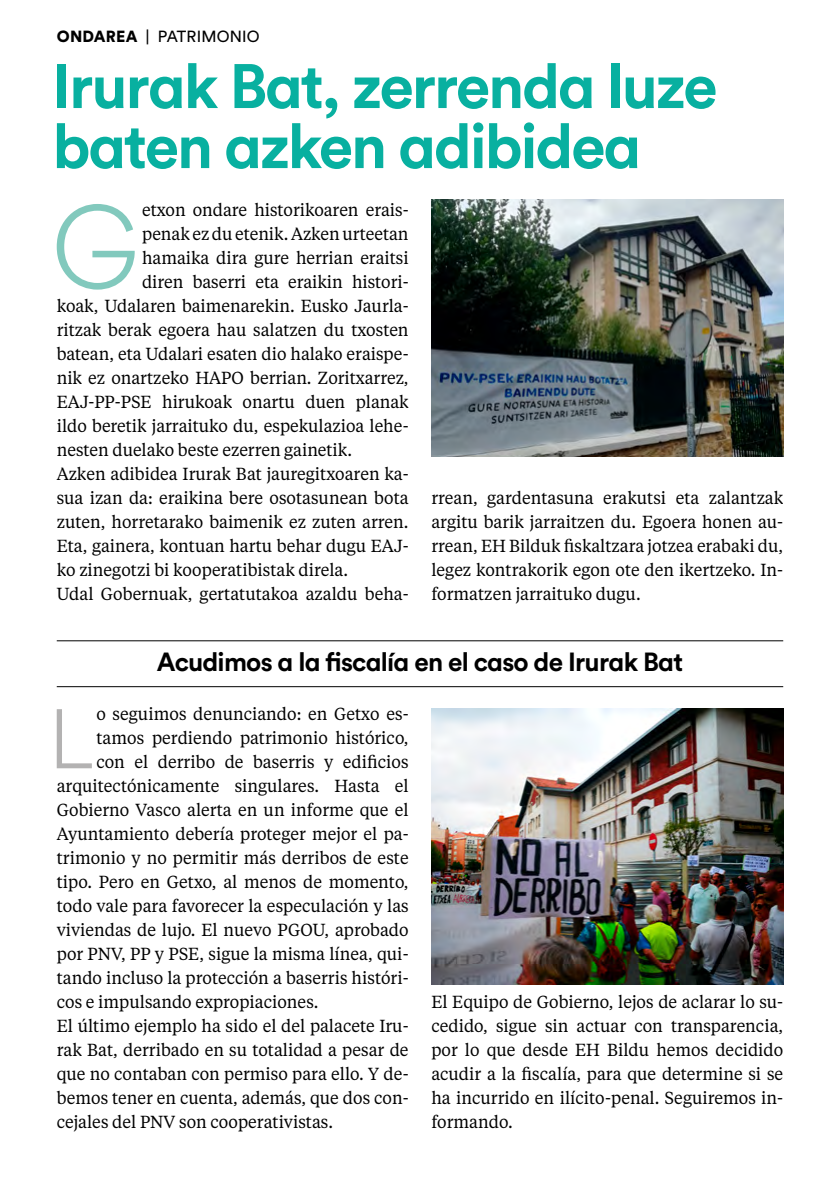
<style>
.page{position:relative;width:840px;height:1191px;background:#fff}
.page>*{position:absolute;margin:0;border:0;box-sizing:border-box;transform-origin:0 0}
.t1{font:300 116.6px "Bildu Sans";color:#82c9bd}
.t2{font:300 83.4px "Bildu Sans";color:#b3b2b2}
.t3{font:700 62px/60px "Bildu Sans";letter-spacing:-.035em;color:#08b0a0}
.t4{font:700 26px "Bildu Sans";letter-spacing:-.03em;color:#000}
.t5{font:17.4px/24px "Tiempos Text";color:#000;text-align:justify;scale:.95 1}
.t6{font:16px "Bildu Sans";letter-spacing:.01em;color:#000}
.s1{font-weight:900}
</style>
<div class="page">
<img style="left:431px;top:200px;width:351px;height:256px">
<img style="left:431px;top:708px;width:351px;height:276px">
<hr style="left:57px;top:640px;width:725px;height:1px;background:#000">
<hr style="left:57px;top:686px;width:725px;height:1px;background:#000">
<p class="t6" style="left:57px;top:26px;width:204px"><span class="s1">ONDAREA</span> | PATRIMONIO</p>
<h3 class="t3" style="left:52px;top:54px;width:666px">Irurak Bat, zerrenda luze baten azken adibidea</h3>
<h1 class="t1" style="left:51px;top:170px;width:90px">G</h1>
<p class="t5" style="left:142px;top:197px;width:282px">etxon ondare historikoaren erais-</p>
<p class="t5" style="left:142px;top:221px;width:282px">penak ez du etenik. Azken urteetan</p>
<p class="t5" style="left:142px;top:245px;width:282px">hamaika dira gure herrian eraitsi</p>
<p class="t5" style="left:142px;top:269px;width:282px">diren baserri eta eraikin histori-</p>
<p class="t5" style="left:57px;top:293px;width:371px">koak, Udalaren baimenarekin. Eusko Jaurla-</p>
<p class="t5" style="left:57px;top:317px;width:371px">ritzak berak egoera hau salatzen du txosten</p>
<p class="t5" style="left:57px;top:341px;width:371px">batean, eta Udalari esaten dio halako eraispe-</p>
<p class="t5" style="left:57px;top:365px;width:371px">nik ez onartzeko HAPO berrian. Zoritxarrez,</p>
<p class="t5" style="left:57px;top:389px;width:372px">EAJ-PP-PSE hirukoak onartu duen planak</p>
<p class="t5" style="left:57px;top:413px;width:371px">ildo beretik jarraituko du, espekulazioa lehe-</p>
<p class="t5" style="left:57px;top:437px;width:312px">nesten duelako beste ezerren gainetik.</p>
<p class="t5" style="left:57px;top:461px;width:371px">Azken adibidea Irurak Bat jauregitxoaren ka-</p>
<p class="t5" style="left:57px;top:485px;width:372px">sua izan da: eraikina bere osotasunean bota</p>
<p class="t5" style="left:57px;top:509px;width:371px">zuten, horretarako baimenik ez zuten arren.</p>
<p class="t5" style="left:57px;top:533px;width:371px">Eta, gainera, kontuan hartu behar dugu EAJ-</p>
<p class="t5" style="left:57px;top:557px;width:308px">ko zinegotzi bi kooperatibistak direla.</p>
<p class="t5" style="left:57px;top:581px;width:371px">Udal Gobernuak, gertatutakoa azaldu beha-</p>
<p class="t5" style="left:431px;top:485px;width:371px">rrean, gardentasuna erakutsi eta zalantzak argitu barik jarraitzen du. Egoera honen au&shy;rrean, EH Bilduk fiskaltzara jotzea erabaki du, legez kontrakorik egon ote den ikertzeko. In&shy;formatzen jarraituko dugu.</p>
<h3 class="t4" style="left:157px;top:644px;width:527px">Acudimos a la fiscalía en el caso de Irurak Bat</h3>
<h2 class="t2" style="left:49px;top:683px;width:47px">L</h2>
<p class="t5" style="left:96px;top:701px;width:330px">o seguimos denunciando: en Getxo es-</p>
<p class="t5" style="left:96px;top:725px;width:330px">tamos perdiendo patrimonio histórico,</p>
<p class="t5" style="left:96px;top:749px;width:330px">con el derribo de baserris y edificios</p>
<p class="t5" style="left:57px;top:773px;width:372px">arquitectónicamente singulares. Hasta el</p>
<p class="t5" style="left:57px;top:797px;width:371px">Gobierno Vasco alerta en un informe que el</p>
<p class="t5" style="left:57px;top:821px;width:372px">Ayuntamiento debería proteger mejor el pa-</p>
<p class="t5" style="left:57px;top:845px;width:371px">trimonio y no permitir más derribos de este</p>
<p class="t5" style="left:57px;top:869px;width:372px">tipo. Pero en Getxo, al menos de momento,</p>
<p class="t5" style="left:57px;top:893px;width:372px">todo vale para favorecer la especulación y las</p>
<p class="t5" style="left:57px;top:917px;width:371px">viviendas de lujo. El nuevo PGOU, aprobado</p>
<p class="t5" style="left:57px;top:941px;width:371px">por PNV, PP y PSE, sigue la misma línea, qui-</p>
<p class="t5" style="left:57px;top:965px;width:371px">tando incluso la protección a baserris históri-</p>
<p class="t5" style="left:57px;top:989px;width:277px">cos e impulsando expropiaciones.</p>
<p class="t5" style="left:57px;top:1013px;width:371px">El último ejemplo ha sido el del palacete Iru-</p>
<p class="t5" style="left:57px;top:1037px;width:371px">rak Bat, derribado en su totalidad a pesar de</p>
<p class="t5" style="left:57px;top:1061px;width:371px">que no contaban con permiso para ello. Y de-</p>
<p class="t5" style="left:57px;top:1085px;width:371px">bemos tener en cuenta, además, que dos con-</p>
<p class="t5" style="left:57px;top:1109px;width:292px">cejales del PNV son cooperativistas.</p>
<p class="t5" style="left:431px;top:989px;width:372px">El Equipo de Gobierno, lejos de aclarar lo su&shy;cedido, sigue sin actuar con transparencia, por lo que desde EH Bildu hemos decidido acudir a la fiscalía, para que determine si se ha incurrido en ilícito-penal. Seguiremos in&shy;formando.</p>
</div>
